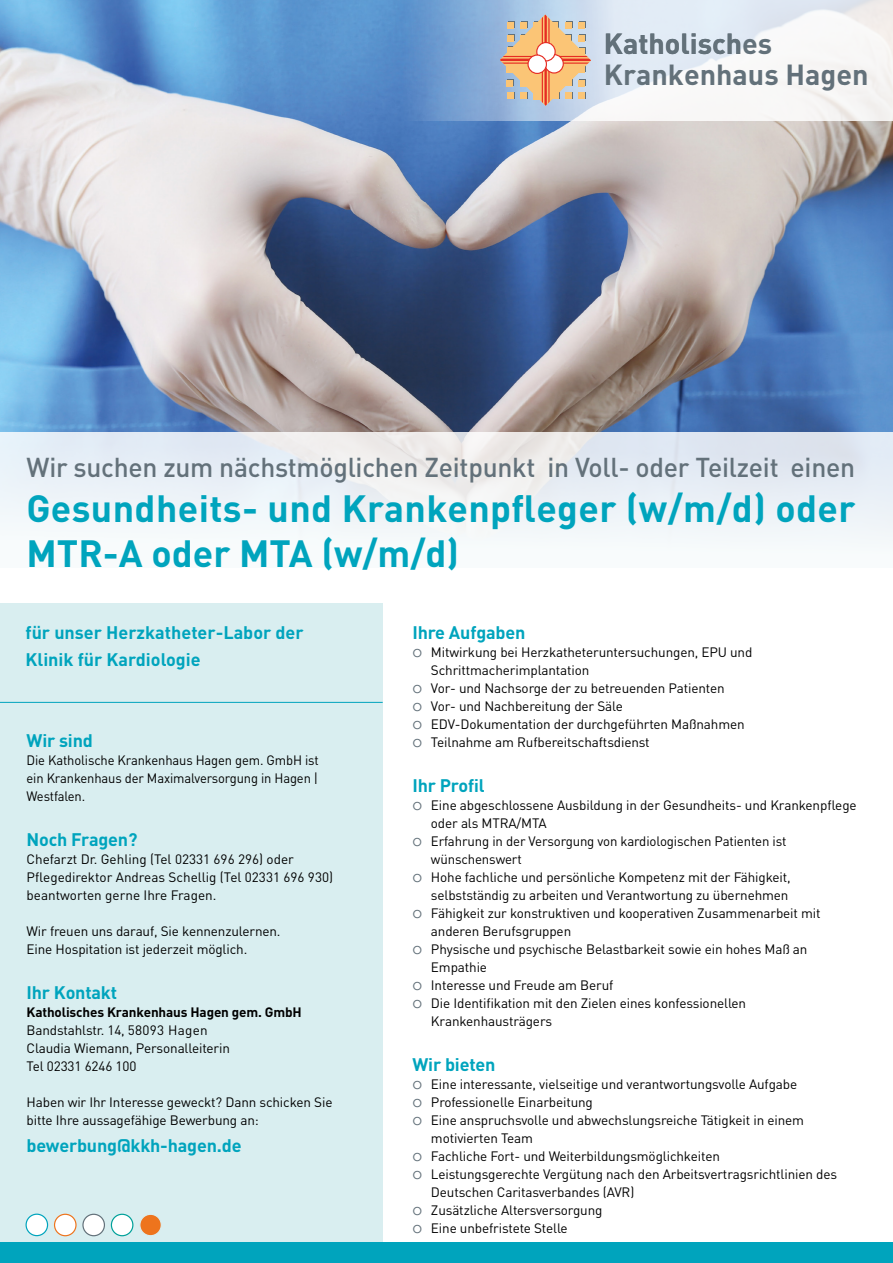
<style>
.page{position:relative;width:893px;height:1263px;background:#fff}
.page>*{position:absolute;margin:0;border:0;box-sizing:border-box;transform-origin:0 0}
.t1{font:700 37.5px/45px "DIN Pro";letter-spacing:.01em;color:#00a4bd}
.t2{font:700 28.8px/30.5px "DIN Pro";color:#63717a}
.t3{font:500 27px "DIN Pro";letter-spacing:-.01em;color:#63717a}
.t4{font:700 18px/27px "DIN Pro";letter-spacing:-.01em;color:#00a4bd}
.t5{font:13.5px/18px "DIN Pro";letter-spacing:-.01em;color:#000}
.t6{font:13.5px/18px "DIN Pro";letter-spacing:-.01em;color:#000;text-align:justify;scale:.96 1}
.t7{font:700 13.5px "DIN Pro";letter-spacing:-.01em;color:#000}
.s1{font-family:"Century Gothic";font-size:15px;color:#63717a}
</style>
<div class="page">
<img style="left:0;top:121px;width:893px;height:311px">
<div style="left:0;top:432px;width:893px;height:154px;background:linear-gradient(to bottom,#e1e7ee,#feffff)"></div>
<svg style="left:0;top:0;width:893px;height:121px"></svg>
<svg style="left:500px;top:15px;width:91px;height:91px"></svg>
<div style="left:544px;top:54px;width:20px;height:20px;border:1px solid #e62d24;border-radius:50%"></div>
<div style="left:537px;top:43px;width:18px;height:18px;background:#fff;border-radius:50%"></div>
<div style="left:536px;top:42px;width:20px;height:20px;border:1px solid #e62d24;border-radius:50%"></div>
<div style="left:528px;top:55px;width:18px;height:18px;background:#fff;border-radius:50%"></div>
<div style="left:527px;top:54px;width:20px;height:20px;border:1px solid #e62d24;border-radius:50%"></div>
<div style="left:0;top:603px;width:383px;height:660px;background:#d9eef0"></div>
<div style="left:0;top:1242px;width:893px;height:21px;background:#00a4bd"></div>
<div style="left:111px;top:1214px;width:22px;height:22px;background:#fff;border-radius:50%"></div>
<div style="left:111px;top:1214px;width:22px;height:22px;border:1px solid #00a19a;border-radius:50%"></div>
<div style="left:83px;top:1214px;width:21px;height:22px;background:#fff;border-radius:50%"></div>
<div style="left:82px;top:1214px;width:23px;height:22px;border:1px solid #63717a;border-radius:50%"></div>
<div style="left:55px;top:1214px;width:21px;height:22px;background:#fff;border-radius:50%"></div>
<div style="left:54px;top:1214px;width:23px;height:22px;border:1px solid #ee741d;border-radius:50%"></div>
<div style="left:26px;top:1214px;width:22px;height:21px;background:#fff;border-radius:50%"></div>
<div style="left:26px;top:1213px;width:22px;height:23px;border:1px solid #00a4bd;border-radius:50%"></div>
<div style="left:140px;top:1214px;width:21px;height:22px;background:#ee741d;border-radius:50%"></div>
<div style="left:139px;top:1214px;width:23px;height:22px;border:1px solid #d9eef0;border-radius:50%"></div>
<hr style="left:0;top:702px;width:383px;height:1px;background:#00a4bd">
<h2 class="t2" style="left:604px;top:27px;width:266px">Katholisches<br>Krankenhaus Hagen</h2>
<h3 class="t3" style="left:27px;top:449px;width:830px">Wir suchen zum nächstmöglichen Zeitpunkt in Voll- oder Teilzeit einen</h3>
<h1 class="t1" style="left:27px;top:484px;width:830px">Gesundheits- und Krankenpfleger (w/m/d) oder<br>MTR-A oder MTA (w/m/d)</h1>
<h3 class="t4" style="left:26px;top:618px;width:280px">für unser Herzkatheter-Labor der<br>Klinik für Kardiologie</h3>
<h3 class="t4" style="left:27px;top:726px;width:68px">Wir sind</h3>
<p class="t6" style="left:27px;top:751px;width:306px">Die Katholische Krankenhaus Hagen gem. GmbH ist ein Krankenhaus der Maximalversorgung in Hagen | Westfalen.</p>
<h3 class="t4" style="left:27px;top:825px;width:112px">Noch Fragen?</h3>
<p class="t5" style="left:27px;top:850px;width:308px">Chefarzt Dr. Gehling (Tel 02331 696 296) oder<br>Pflegedirektor Andreas Schellig (Tel 02331 696 930) beantworten gerne Ihre Fragen.</p>
<p class="t5" style="left:27px;top:922px;width:256px">Wir freuen uns darauf, Sie kennenzulernen.<br>Eine Hospitation ist jederzeit möglich.</p>
<h3 class="t4" style="left:27px;top:978px;width:92px">Ihr Kontakt</h3>
<p class="t7" style="left:27px;top:1003px;width:277px">Katholisches Krankenhaus Hagen gem. GmbH</p>
<p class="t5" style="left:27px;top:1021px;width:205px">Bandstahlstr. 14, 58093 Hagen<br>Claudia Wiemann, Personalleiterin<br>Tel 02331 6246 100</p>
<p class="t5" style="left:27px;top:1093px;width:307px">Haben wir Ihr Interesse geweckt? Dann schicken Sie bitte Ihre aussagefähige Bewerbung an:</p>
<h3 class="t4" style="left:27px;top:1131px;width:217px">bewerbung@kkh-hagen.de</h3>
<h3 class="t4" style="left:412px;top:618px;width:115px">Ihre Aufgaben</h3>
<p class="t5" style="left:412px;top:643px;width:341px"><span class="s1">o</span> Mitwirkung bei Herzkatheteruntersuchungen, EPU und</p>
<p class="t5" style="left:431px;top:661px;width:160px">Schrittmacherimplantation</p>
<p class="t5" style="left:412px;top:679px;width:314px"><span class="s1">o</span> Vor- und Nachsorge der zu betreuenden Patienten</p>
<p class="t5" style="left:412px;top:697px;width:212px"><span class="s1">o</span> Vor- und Nachbereitung der Säle</p>
<p class="t5" style="left:412px;top:715px;width:334px"><span class="s1">o</span> EDV-Dokumentation der durchgeführten Maßnahmen</p>
<p class="t5" style="left:412px;top:733px;width:239px"><span class="s1">o</span> Teilnahme am Rufbereitschaftsdienst</p>
<h3 class="t4" style="left:412px;top:771px;width:74px">Ihr Profil</h3>
<p class="t5" style="left:412px;top:796px;width:446px"><span class="s1">o</span> Eine abgeschlossene Ausbildung in der Gesundheits- und Krankenpflege</p>
<p class="t5" style="left:431px;top:814px;width:117px">oder als MTRA/MTA</p>
<p class="t5" style="left:412px;top:832px;width:376px"><span class="s1">o</span> Erfahrung in der Versorgung von kardiologischen Patienten ist</p>
<p class="t5" style="left:431px;top:850px;width:92px">wünschenswert</p>
<p class="t5" style="left:412px;top:868px;width:380px"><span class="s1">o</span> Hohe fachliche und persönliche Kompetenz mit der Fähigkeit,</p>
<p class="t5" style="left:431px;top:886px;width:359px">selbstständig zu arbeiten und Verantwortung zu übernehmen</p>
<p class="t5" style="left:412px;top:904px;width:410px"><span class="s1">o</span> Fähigkeit zur konstruktiven und kooperativen Zusammenarbeit mit</p>
<p class="t5" style="left:431px;top:922px;width:142px">anderen Berufsgruppen</p>
<p class="t5" style="left:412px;top:940px;width:396px"><span class="s1">o</span> Physische und psychische Belastbarkeit sowie ein hohes Maß an</p>
<p class="t5" style="left:431px;top:958px;width:58px">Empathie</p>
<p class="t5" style="left:412px;top:976px;width:202px"><span class="s1">o</span> Interesse und Freude am Beruf</p>
<p class="t5" style="left:412px;top:994px;width:335px"><span class="s1">o</span> Die Identifikation mit den Zielen eines konfessionellen</p>
<p class="t5" style="left:431px;top:1012px;width:123px">Krankenhausträgers</p>
<h3 class="t4" style="left:412px;top:1050px;width:85px">Wir bieten</h3>
<p class="t5" style="left:412px;top:1075px;width:386px"><span class="s1">o</span> Eine interessante, vielseitige und verantwortungsvolle Aufgabe</p>
<p class="t5" style="left:412px;top:1093px;width:182px"><span class="s1">o</span> Professionelle Einarbeitung</p>
<p class="t5" style="left:412px;top:1111px;width:393px"><span class="s1">o</span> Eine anspruchsvolle und abwechslungsreiche Tätigkeit in einem</p>
<p class="t5" style="left:431px;top:1129px;width:104px">motivierten Team</p>
<p class="t5" style="left:412px;top:1147px;width:309px"><span class="s1">o</span> Fachliche Fort- und Weiterbildungsmöglichkeiten</p>
<p class="t5" style="left:412px;top:1165px;width:426px"><span class="s1">o</span> Leistungsgerechte Vergütung nach den Arbeitsvertragsrichtlinien des</p>
<p class="t5" style="left:431px;top:1183px;width:205px">Deutschen Caritasverbandes (AVR)</p>
<p class="t5" style="left:412px;top:1201px;width:191px"><span class="s1">o</span> Zusätzliche Altersversorgung</p>
<p class="t5" style="left:412px;top:1219px;width:157px"><span class="s1">o</span> Eine unbefristete Stelle</p>
</div>
